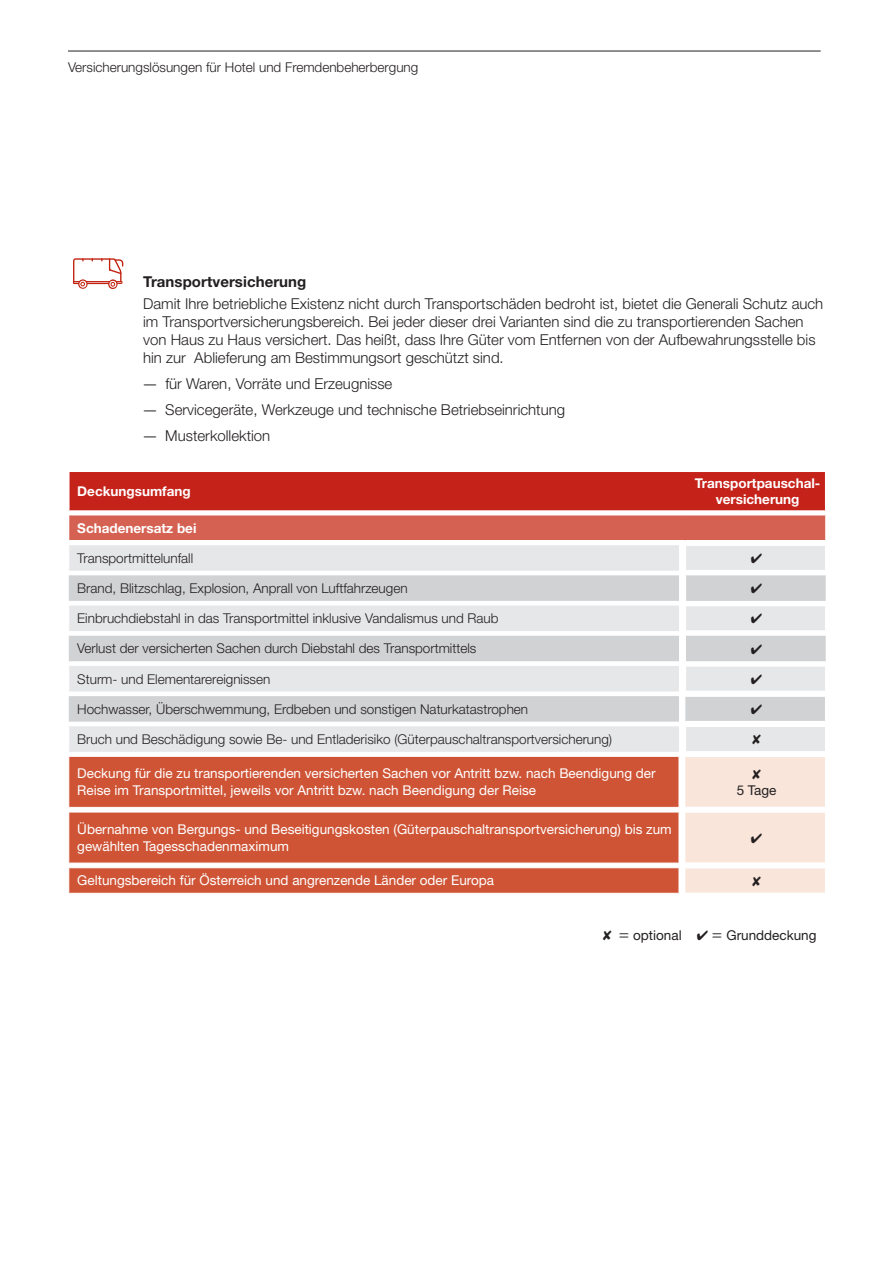
<style>
.page{position:relative;width:893px;height:1263px;background:#fff}
.page>*{position:absolute;margin:0;border:0;box-sizing:border-box;transform-origin:0 0}
.Fließtext{font:300 15px/18px "Helvetica Neue LT Std";color:#231f20}
.Fließtext-2{font:700 15px "Helvetica Neue LT Std";letter-spacing:.005em;color:#231f20}
.t1{font:300 13.5px "Helvetica Neue LT Std";color:#231f20}
.t2{font:13.5px/16.5px "Helvetica Neue LT Std";color:#fff}
.t3{font:700 13.5px/16.5px "Helvetica Neue LT Std";color:#fff;text-align:center}
.t4{font:13.5px "Helvetica Neue LT Std";color:#231f20}
.s1{font-family:"Minion Pro";font-weight:400;font-size:18px}
.s2{font-family:"Minion Pro";font-size:18px}
</style>
<div class="page">
<hr style="left:68px;top:51px;width:753px;height:1px;background:#231f20">
<div style="left:69px;top:726px;width:610px;height:26px;background:#e6e7e9"></div>
<svg style="left:69px;top:635px;width:757px;height:87px;background:#dcdddf"></svg>
<div style="left:679px;top:636px;width:6px;height:25px;background:#fff"></div>
<svg style="left:69px;top:757px;width:610px;height:136px;background:#d25f43"></svg>
<hr style="left:685px;top:665px;width:141px;height:2px;background:#fff">
<svg style="left:825px;top:667px;width:1px;height:24px"></svg>
<hr style="left:685px;top:691px;width:141px;height:1px;background:#fff">
<hr style="left:68px;top:807px;width:611px;height:1px;background:#fff">
<hr style="left:68px;top:812px;width:611px;height:1px;background:#fff">
<hr style="left:68px;top:863px;width:611px;height:1px;background:#fff">
<hr style="left:68px;top:867px;width:611px;height:1px;background:#fff">
<svg style="left:68px;top:868px;width:1px;height:25px"></svg>
<svg style="left:679px;top:661px;width:7px;height:30px"></svg>
<hr style="left:685px;top:695px;width:141px;height:2px;background:#fff">
<svg style="left:825px;top:697px;width:1px;height:24px"></svg>
<hr style="left:685px;top:721px;width:141px;height:1px;background:#fff">
<svg style="left:73px;top:258px;width:50px;height:31px"></svg>
<svg style="left:68px;top:472px;width:758px;height:159px;background:#dba29f"></svg>
<svg style="left:751px;top:644px;width:11px;height:10px"></svg>
<svg style="left:751px;top:674px;width:11px;height:10px"></svg>
<svg style="left:751px;top:704px;width:11px;height:10px"></svg>
<svg style="left:685px;top:727px;width:140px;height:166px;background:#f7e8e0"></svg>
<p class="t1" style="left:68px;top:59px;width:352px">Versicherungslösungen für Hotel und Fremdenbeherbergung</p>
<p class="Fließtext-2" style="left:143px;top:272px;width:165px">Transportversicherung</p>
<p class="Fließtext" style="left:143px;top:295px;width:682px">Damit Ihre betriebliche Existenz nicht durch Transportschäden bedroht ist, bietet die Generali Schutz auch im Transportversicherungsbereich. Bei jeder dieser drei Varianten sind die zu transportierenden Sachen von Haus zu Haus versichert. Das heißt, dass Ihre Güter vom Entfernen von der Aufbewahrungsstelle bis hin zur Ablieferung am Bestimmungsort geschützt sind.</p>
<p class="Fließtext" style="left:143px;top:374px;width:251px"><span class="s1">-</span> für Waren, Vorräte und Erzeugnisse</p>
<p class="Fließtext" style="left:143px;top:400px;width:423px"><span class="s1">-</span> Servicegeräte, Werkzeuge und technische Betriebseinrichtung</p>
<p class="Fließtext" style="left:143px;top:426px;width:129px"><span class="s1">-</span> Musterkollektion</p>
<p class="t3" style="left:77px;top:483px;width:115px">Deckungsumfang</p>
<p class="t3" style="left:695px;top:474px;width:127px">Transportpauschal&shy;versicherung</p>
<p class="t3" style="left:77px;top:519px;width:121px">Schadenersatz bei</p>
<p class="t1" style="left:77px;top:550px;width:118px">Transportmittelunfall</p>
<p class="t1" style="left:77px;top:580px;width:332px">Brand, Blitzschlag, Explosion, Anprall von Luftfahrzeugen</p>
<p class="t1" style="left:77px;top:610px;width:423px">Einbruchdiebstahl in das Transportmittel inklusive Vandalismus und Raub</p>
<p class="t1" style="left:77px;top:640px;width:401px">Verlust der versicherten Sachen durch Diebstahl des Transportmittels</p>
<p class="t1" style="left:77px;top:670px;width:195px">Sturm- und Elementarereignissen</p>
<p class="t1" style="left:77px;top:701px;width:452px">Hochwasser, Überschwemmung, Erdbeben und sonstigen Naturkatastrophen</p>
<p class="t1" style="left:77px;top:731px;width:536px">Bruch und Beschädigung sowie Be- und Entladerisiko (Güterpauschaltransportversicherung)</p>
<p class="t2" style="left:77px;top:765px;width:580px">Deckung für die zu transportierenden versicherten Sachen vor Antritt bzw. nach Beendigung der<br>Reise im Transportmittel, jeweils vor Antritt bzw. nach Beendigung der Reise</p>
<p class="t4" style="left:737px;top:782px;width:41px">5 Tage</p>
<p class="t2" style="left:77px;top:821px;width:596px">Übernahme von Bergungs- und Beseitigungskosten (Güterpauschaltransportversicherung) bis zum gewählten Tagesschadenmaximum</p>
<p class="t2" style="left:77px;top:872px;width:418px">Geltungsbereich für Österreich und angrenzende Länder oder Europa</p>
<p class="t4" style="left:603px;top:927px;width:215px">✘ <span class="s2">=</span> optional ✔ <span class="s2">=</span> Grunddeckung</p>
</div>
